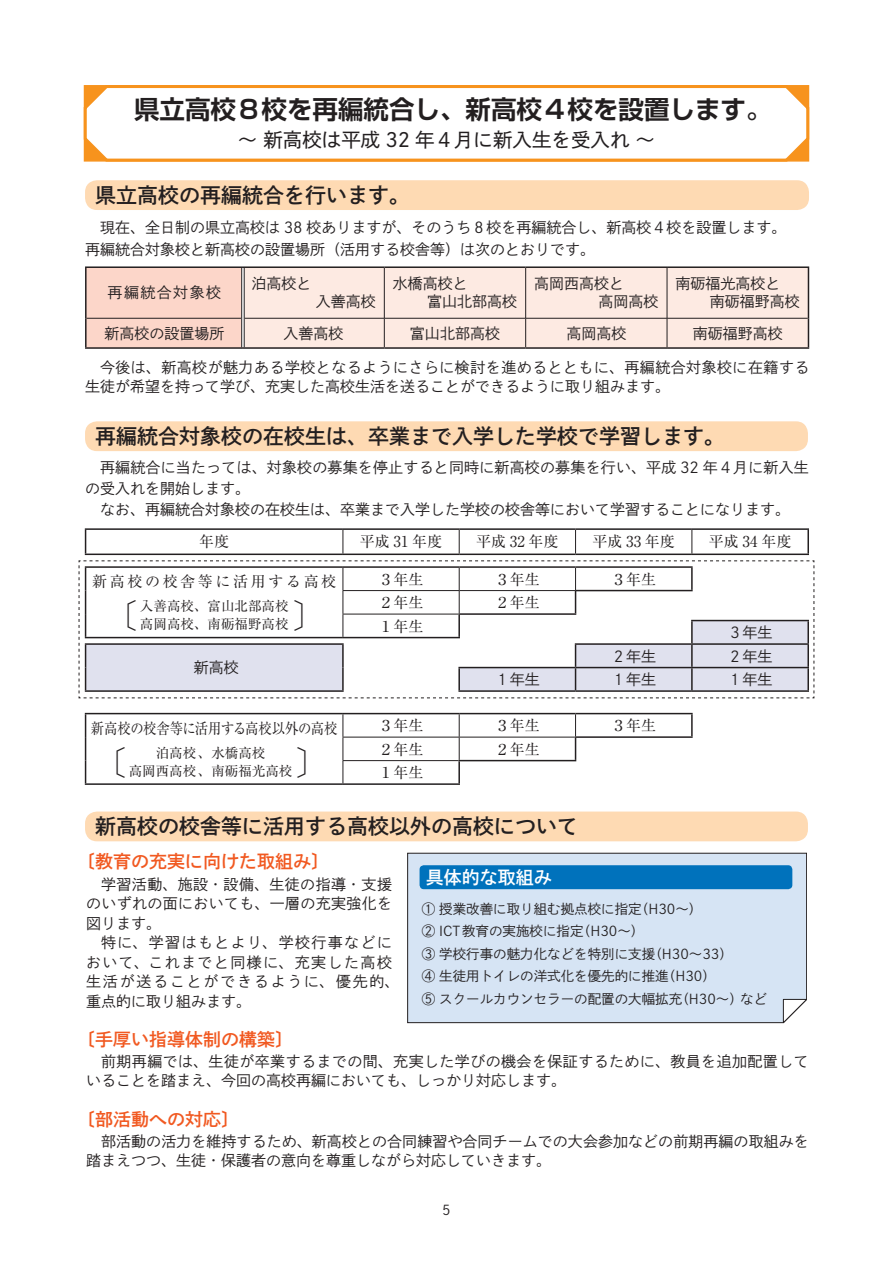
<style>
.page{position:relative;width:893px;height:1263px;background:#fff}
.page>*{position:absolute;margin:0;border:0;box-sizing:border-box;transform-origin:0 0}
.t1{font:33px "Koz Min Pr 6 N";color:#231f20}
.t2{font:700 25.5px "Shin Go Pro De";color:#231f20}
.t3{font:21px "P Shuei Go Kin Std B";color:#231f20}
.t4{font:19.5px "P Shuei Go Kin Std M";color:#231f20}
.t5{font:18px "P Shuei Go Kin Std B";color:#f15921}
.t6{font:18px "P Shuei Go Kin Std B";color:#fff}
.t7{font:15px/19.5px "P Shuei Go Kin Std L";color:#231f20}
.t8{font:15px/19.5px "P Shuei Go Kin Std L";letter-spacing:.03em;color:#231f20}
.t9{font:15px/19.5px "P Shuei Go Kin Std L";letter-spacing:.095em;color:#231f20}
.t10{font:15px "Ryumin Pro";color:#231f20}
.t11{font:15px "Ryumin Pro";color:#231f20;scale:.89 1}
.t12{font:15px "Ryumin Pro";letter-spacing:.175em;color:#231f20}
.t13{font:13.5px "P Shuei Go Kin Std L";color:#231f20}
.t14{font:13.5px "Ryumin Pro";color:#231f20}
</style>
<div class="page">
<svg style="left:83px;top:85px;width:727px;height:77px"></svg>
<div style="left:85px;top:180px;width:724px;height:30px;background:#fedab3;border-radius:12px"></div>
<div style="left:85px;top:421px;width:723px;height:30px;background:#fedab3;border-radius:12px"></div>
<div style="left:85px;top:811px;width:723px;height:30px;background:#fedab3;border-radius:12px"></div>
<div style="left:245px;top:268px;width:563px;height:79px;background:#fdeae2"></div>
<hr style="left:384px;top:268px;width:1px;height:50px;background:#231f20">
<hr style="left:525px;top:268px;width:1px;height:50px;background:#231f20">
<hr style="left:667px;top:268px;width:1px;height:50px;background:#231f20">
<hr style="left:244px;top:318px;width:140px;height:1px;background:#231f20">
<hr style="left:384px;top:318px;width:142px;height:1px;background:#231f20">
<svg style="left:384px;top:318px;width:1px;height:29px"></svg>
<hr style="left:526px;top:318px;width:141px;height:1px;background:#231f20">
<svg style="left:525px;top:318px;width:1px;height:29px"></svg>
<hr style="left:667px;top:318px;width:141px;height:1px;background:#231f20">
<svg style="left:667px;top:318px;width:1px;height:29px"></svg>
<hr style="left:85px;top:266px;width:158px;height:2px;background:#231f20">
<hr style="left:85px;top:268px;width:2px;height:50px;background:#231f20">
<hr style="left:243px;top:266px;width:141px;height:2px;background:#231f20">
<hr style="left:384px;top:266px;width:142px;height:2px;background:#231f20">
<hr style="left:526px;top:266px;width:141px;height:2px;background:#231f20">
<hr style="left:667px;top:266px;width:142px;height:2px;background:#231f20">
<hr style="left:808px;top:268px;width:1px;height:50px;background:#231f20">
<hr style="left:85px;top:318px;width:2px;height:29px;background:#231f20">
<svg style="left:808px;top:318px;width:1px;height:29px"></svg>
<hr style="left:85px;top:347px;width:158px;height:2px;background:#231f20">
<hr style="left:243px;top:347px;width:141px;height:2px;background:#231f20">
<hr style="left:384px;top:347px;width:142px;height:2px;background:#231f20">
<hr style="left:526px;top:347px;width:141px;height:2px;background:#231f20">
<hr style="left:667px;top:347px;width:142px;height:2px;background:#231f20">
<svg style="left:86px;top:267px;width:159px;height:81px;background:#f1cdc1"></svg>
<svg style="left:343px;top:530px;width:1px;height:23px"></svg>
<svg style="left:459px;top:530px;width:1px;height:23px"></svg>
<svg style="left:575px;top:530px;width:1px;height:23px"></svg>
<svg style="left:691px;top:530px;width:1px;height:23px"></svg>
<svg style="left:459px;top:714px;width:1px;height:46px"></svg>
<hr style="left:343px;top:737px;width:116px;height:1px;background:#231f20">
<hr style="left:459px;top:737px;width:116px;height:1px;background:#231f20">
<svg style="left:343px;top:714px;width:1px;height:69px"></svg>
<hr style="left:343px;top:760px;width:115px;height:1px;background:#231f20">
<hr style="left:85px;top:528px;width:258px;height:2px;background:#231f20">
<svg style="left:85px;top:530px;width:1px;height:23px"></svg>
<hr style="left:343px;top:528px;width:116px;height:2px;background:#231f20">
<hr style="left:459px;top:528px;width:117px;height:2px;background:#231f20">
<hr style="left:576px;top:528px;width:116px;height:2px;background:#231f20">
<hr style="left:692px;top:528px;width:117px;height:2px;background:#231f20">
<hr style="left:807px;top:530px;width:2px;height:23px;background:#231f20">
<hr style="left:85px;top:553px;width:258px;height:2px;background:#231f20">
<hr style="left:343px;top:553px;width:116px;height:2px;background:#231f20">
<hr style="left:459px;top:553px;width:117px;height:2px;background:#231f20">
<hr style="left:576px;top:553px;width:116px;height:2px;background:#231f20">
<hr style="left:692px;top:553px;width:117px;height:2px;background:#231f20">
<hr style="left:85px;top:713px;width:258px;height:1px;background:#231f20">
<svg style="left:85px;top:714px;width:1px;height:69px"></svg>
<hr style="left:85px;top:783px;width:258px;height:2px;background:#231f20">
<hr style="left:343px;top:713px;width:116px;height:1px;background:#231f20">
<hr style="left:343px;top:783px;width:117px;height:2px;background:#231f20">
<hr style="left:459px;top:713px;width:117px;height:1px;background:#231f20">
<hr style="left:576px;top:713px;width:117px;height:1px;background:#231f20">
<hr style="left:691px;top:714px;width:2px;height:22px;background:#231f20">
<hr style="left:575px;top:736px;width:118px;height:2px;background:#231f20">
<svg style="left:575px;top:714px;width:1px;height:46px"></svg>
<hr style="left:458px;top:760px;width:118px;height:1px;background:#231f20">
<hr style="left:458px;top:761px;width:2px;height:22px;background:#231f20">
<div style="left:407px;top:853px;width:400px;height:170px;background:#d6e4f4"></div>
<svg style="left:783px;top:999px;width:24px;height:24px"></svg>
<div style="left:420px;top:865px;width:372px;height:24px;background:#0072bc;border-radius:4px"></div>
<svg style="left:79px;top:560px;width:736px;height:138px"></svg>
<p class="t2" style="left:134px;top:89px;width:639px">県立高校８校を再編統合し、新高校４校を設置します。</p>
<p class="t4" style="left:238px;top:126px;width:419px">～新高校は平成 32 年４月に新入生を受入れ～</p>
<p class="t3" style="left:95px;top:181px;width:317px">県立高校の再編統合を行います。</p>
<p class="t7" style="left:100px;top:217px;width:688px">現在、全日制の県立高校は 38 校ありますが、そのうち８校を再編統合し、新高校４校を設置します。</p>
<p class="t7" style="left:85px;top:239px;width:511px">再編統合対象校と新高校の設置場所（活用する校舎等）は次のとおりです。</p>
<p class="t9" style="left:108px;top:283px;width:115px">再編統合対象校</p>
<p class="t7" style="left:251px;top:274px;width:61px">泊高校と</p>
<p class="t7" style="left:316px;top:292px;width:61px">入善高校</p>
<p class="t7" style="left:393px;top:274px;width:76px">水橋高校と</p>
<p class="t7" style="left:427px;top:292px;width:91px">富山北部高校</p>
<p class="t7" style="left:534px;top:274px;width:91px">高岡西高校と</p>
<p class="t7" style="left:598px;top:292px;width:61px">高岡高校</p>
<p class="t7" style="left:675px;top:274px;width:106px">南砺福光高校と</p>
<p class="t7" style="left:710px;top:292px;width:91px">南砺福野高校</p>
<p class="t7" style="left:104px;top:323px;width:121px">新高校の設置場所</p>
<p class="t7" style="left:284px;top:323px;width:61px">入善高校</p>
<p class="t7" style="left:410px;top:323px;width:91px">富山北部高校</p>
<p class="t7" style="left:566px;top:323px;width:61px">高岡高校</p>
<p class="t7" style="left:693px;top:323px;width:91px">南砺福野高校</p>
<p class="t8" style="left:85px;top:357px;width:726px;text-indent:15px">今後は、新高校が魅力ある学校となるようにさらに検討を進めるとともに、再編統合対象校に在籍する生徒が希望を持って学び、充実した高校生活を送ることができるように取り組みます。</p>
<p class="t3" style="left:95px;top:422px;width:632px">再編統合対象校の在校生は、卒業まで入学した学校で学習します。</p>
<p class="t7" style="left:85px;top:457px;width:725px;line-height:21px;text-indent:15px">再編統合に当たっては、対象校の募集を停止すると同時に新高校の募集を行い、平成 32 年４月に新入生の受入れを開始します。</p>
<p class="t7" style="left:100px;top:500px;width:691px">なお、再編統合対象校の在校生は、卒業まで入学した学校の校舎等において学習することになります。</p>
<p class="t10" style="left:199px;top:530px;width:31px">年度</p>
<p class="t10" style="left:360px;top:530px;width:84px">平成 31 年度</p>
<p class="t10" style="left:476px;top:530px;width:84px">平成 32 年度</p>
<p class="t10" style="left:592px;top:530px;width:84px">平成 33 年度</p>
<p class="t10" style="left:709px;top:530px;width:84px">平成 34 年度</p>
<p class="t12" style="left:92px;top:570px;width:246px">新高校の校舎等に活用する高校</p>
<p class="t14" style="left:140px;top:595px;width:150px">入善高校、富山北部高校</p>
<p class="t14" style="left:140px;top:613px;width:150px">高岡高校、南砺福野高校</p>
<p class="t10" style="left:379px;top:567px;width:46px">３年生</p>
<p class="t10" style="left:495px;top:567px;width:46px">３年生</p>
<p class="t10" style="left:611px;top:567px;width:46px">３年生</p>
<p class="t10" style="left:379px;top:591px;width:46px">２年生</p>
<p class="t10" style="left:495px;top:591px;width:46px">２年生</p>
<p class="t10" style="left:379px;top:614px;width:46px">１年生</p>
<p class="t1" style="left:104px;top:598px;width:34px">〔</p>
<p class="t7" style="left:728px;top:622px;width:46px">３年生</p>
<p class="t7" style="left:194px;top:658px;width:46px">新高校</p>
<p class="t11" style="left:91px;top:716px;width:279px">新高校の校舎等に活用する高校以外の高校</p>
<p class="t14" style="left:156px;top:742px;width:111px">泊高校 、水橋高校</p>
<p class="t14" style="left:129px;top:760px;width:165px">高岡西高校 、南砺福光高校</p>
<p class="t1" style="left:93px;top:744px;width:34px">〔</p>
<p class="t7" style="left:611px;top:646px;width:46px">２年生</p>
<p class="t7" style="left:728px;top:646px;width:46px">２年生</p>
<p class="t7" style="left:495px;top:669px;width:46px">１年生</p>
<p class="t7" style="left:611px;top:669px;width:46px">１年生</p>
<p class="t7" style="left:728px;top:669px;width:46px">１年生</p>
<p class="t10" style="left:379px;top:714px;width:46px">３年生</p>
<p class="t10" style="left:495px;top:714px;width:46px">３年生</p>
<p class="t10" style="left:611px;top:714px;width:46px">３年生</p>
<p class="t10" style="left:379px;top:737px;width:46px">２年生</p>
<p class="t10" style="left:495px;top:737px;width:46px">２年生</p>
<p class="t10" style="left:379px;top:761px;width:46px">１年生</p>
<p class="t3" style="left:95px;top:812px;width:485px">新高校の校舎等に活用する高校以外の高校について</p>
<p class="t5" style="left:77px;top:849px;width:253px">〔教育の充実に向けた取組み〕</p>
<p class="t7" style="left:86px;top:874px;width:307px;text-align:justify;text-indent:15px">学習活動、施設・設備、生徒の指導・支援のいずれの面においても、一層の充実強化を図ります。</p>
<p class="t9" style="left:86px;top:932px;width:315px;text-indent:15px">特に、学習はもとより、学校行事などにおいて、これまでと同様に、充実した高校生活が送ることができるように、優先的、重点的に取り組みます。</p>
<p class="t5" style="left:77px;top:1026px;width:217px">〔手厚い指導体制の構築〕</p>
<p class="t8" style="left:86px;top:1051px;width:724px;text-indent:15px">前期再編では、生徒が卒業するまでの間、充実した学びの機会を保証するために、教員を追加配置していることを踏まえ、今回の高校再編においても、しっかり対応します。</p>
<p class="t5" style="left:77px;top:1106px;width:163px">〔部活動への対応〕</p>
<p class="t7" style="left:86px;top:1131px;width:724px;text-indent:15px">部活動の活力を維持するため、新高校との合同練習や合同チームでの大会参加などの前期再編の取組みを踏まえつつ、生徒・保護者の意向を尊重しながら対応していきます。</p>
<p class="t6" style="left:426px;top:865px;width:127px">具体的な取組み</p>
<p class="t13" style="left:422px;top:899px;width:282px">① 授業改善に取り組む拠点校に指定（H30～）</p>
<p class="t13" style="left:422px;top:922px;width:224px">② ICT教育の実施校に指定（H30～）</p>
<p class="t13" style="left:422px;top:944px;width:313px">③ 学校行事の魅力化などを特別に支援（H30～33）</p>
<p class="t13" style="left:422px;top:967px;width:296px">④ 生徒用トイレの洋式化を優先的に推進（H30）</p>
<p class="t13" style="left:422px;top:989px;width:347px">⑤ スクールカウンセラーの配置の大幅拡充（H30～）など</p>
<p class="t13" style="left:442px;top:1200px;width:10px">5</p>
</div>
